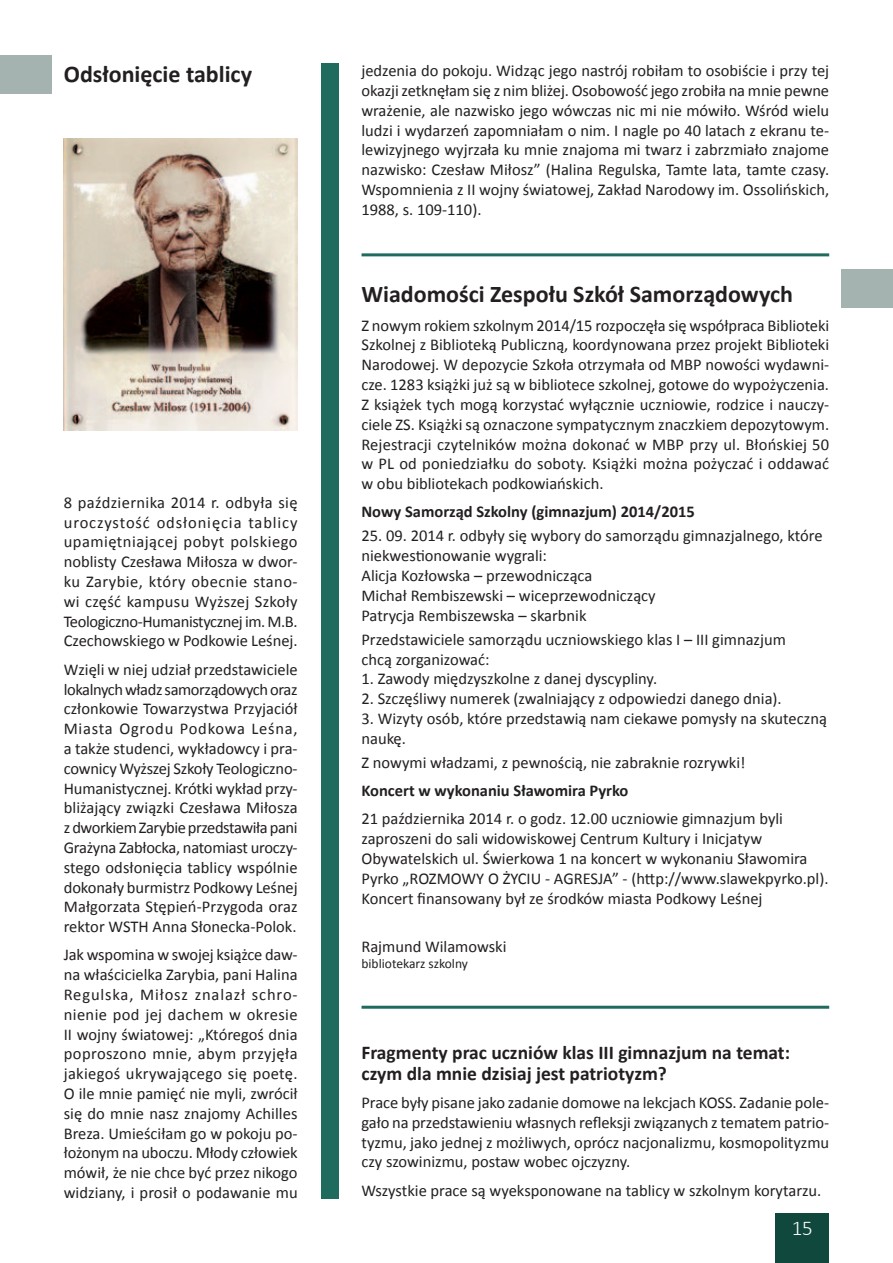
<style>
.page{position:relative;width:893px;height:1263px;background:#fff}
.page>*{position:absolute;margin:0;border:0;box-sizing:border-box;transform-origin:0 0}
.t1{font:700 24px "Calibri";color:#231f20}
.t2{font:300 21px "Calibri";color:#fff}
.t3{font:700 19.5px/21px "Calibri";color:#231f20}
.t4{font:16.5px/19.8px "Calibri";color:#231f20;text-align:justify}
.t5{font:700 16.5px "Calibri";color:#231f20}
.t6{font:13.5px "Calibri";color:#231f20}
</style>
<div class="page">
<div style="left:775px;top:1213px;width:54px;height:50px;background:#11483d"></div>
<div style="left:321px;top:64px;width:17px;height:1135px;background:#1f6b5d"></div>
<img style="left:64px;top:138px;width:234px;height:293px">
<hr style="left:361px;top:253px;width:468px;height:3px;background:#1f6b5d">
<hr style="left:361px;top:1006px;width:468px;height:3px;background:#1f6b5d">
<div style="left:842px;top:270px;width:51px;height:38px;background:#a4b3af"></div>
<div style="left:0;top:55px;width:51px;height:39px;background:#a4b3af"></div>
<h1 class="t1" style="left:64px;top:58px;width:190px">Odsłonięcie tablicy</h1>
<p class="t4" style="left:64px;top:492px;width:235px">8 października 2014 r. odbyła się uroczystość odsłonięcia tablicy upamiętniającej pobyt polskiego noblisty Czesława Miłosza w dwor&shy;ku Zarybie, który obecnie stano&shy;wi część kampusu Wyższej Szkoły Teologiczno-Humanistycznej im. M.B.<br>Czechowskiego w Podkowie Leśnej.</p>
<p class="t4" style="left:64px;top:659px;width:235px">Wzięli w niej udział przedstawiciele lokalnych władz samorządowych oraz członkowie Towarzystwa Przyjaciół Miasta Ogrodu Podkowa Leśna, a także studenci, wykładowcy i pra&shy;cownicy Wyższej Szkoły Teologiczno-Humanistycznej. Krótki wykład przy&shy;bliżający związki Czesława Miłosza z dworkiem Zarybie przedstawiła pani Grażyna Zabłocka, natomiast uroczy&shy;stego odsłonięcia tablicy wspólnie dokonały burmistrz Podkowy Leśnej Małgorzata Stępień-Przygoda oraz rektor WSTH Anna Słonecka-Polok.</p>
<p class="t4" style="left:64px;top:945px;width:235px">Jak wspomina w swojej książce daw&shy;na właścicielka Zarybia, pani Halina Regulska, Miłosz znalazł schro&shy;nienie pod jej dachem w okresie II wojny światowej: „Któregoś dnia poproszono mnie, abym przyjęła jakiegoś ukrywającego się poetę.<br>O ile mnie pamięć nie myli, zwrócił się do mnie nasz znajomy Achilles Breza. Umieściłam go w pokoju po&shy;łożonym na uboczu. Młody człowiek mówił, że nie chce być przez nikogo widziany, i prosił o podawanie mu</p>
<p class="t4" style="left:361px;top:61px;width:469px">jedzenia do pokoju. Widząc jego nastrój robiłam to osobiście i przy tej okazji zetknęłam się z nim bliżej. Osobowość jego zrobiła na mnie pewne wrażenie, ale nazwisko jego wówczas nic mi nie mówiło. Wśród wielu ludzi i wydarzeń zapomniałam o nim. I nagle po 40 latach z ekranu te&shy;lewizyjnego wyjrzała ku mnie znajoma mi twarz i zabrzmiało znajome nazwisko: Czesław Miłosz” (Halina Regulska, Tamte lata, tamte czasy.<br>Wspomnienia z II wojny światowej, Zakład Narodowy im. Ossolińskich, 1988, s. 109-110).</p>
<h1 class="t1" style="left:361px;top:279px;width:433px">Wiadomości Zespołu Szkół Samorządowych</h1>
<p class="t4" style="left:361px;top:315px;width:469px">Z nowym rokiem szkolnym 2014/15 rozpoczęła się współpraca Biblioteki Szkolnej z Biblioteką Publiczną, koordynowana przez projekt Biblioteki Narodowej. W depozycie Szkoła otrzymała od MBP nowości wydawni&shy;cze. 1283 książki już są w bibliotece szkolnej, gotowe do wypożyczenia.<br>Z książek tych mogą korzystać wyłącznie uczniowie, rodzice i nauczy&shy;ciele ZS. Książki są oznaczone sympatycznym znaczkiem depozytowym.<br>Rejestracji czytelników można dokonać w MBP przy ul. Błońskiej 50 w PL od poniedziałku do soboty. Książki można pożyczać i oddawać w obu bibliotekach podkowiańskich.</p>
<p class="t5" style="left:361px;top:501px;width:335px">Nowy Samorząd Szkolny (gimnazjum) 2014/2015</p>
<p class="t4" style="left:361px;top:526px;width:463px;text-align:left">25. 09. 2014 r. odbyły się wybory do samorządu gimnazjalnego, które niekwestionowanie wygrali:<br>Alicja Kozłowska – przewodnicząca<br>Michał Rembiszewski – wiceprzewodniczący<br>Patrycja Rembiszewska – skarbnik</p>
<p class="t4" style="left:361px;top:629px;width:426px">Przedstawiciele samorządu uczniowskiego klas I – III gimnazjum chcą zorganizować:</p>
<p class="t4" style="left:361px;top:669px;width:297px">1. Zawody międzyszkolne z danej dyscypliny.</p>
<p class="t4" style="left:361px;top:689px;width:422px">2. Szczęśliwy numerek (zwalniający z odpowiedzi danego dnia).</p>
<p class="t4" style="left:361px;top:709px;width:467px">3. Wizyty osób, które przedstawią nam ciekawe pomysły na skuteczną naukę.</p>
<p class="t4" style="left:361px;top:752px;width:386px">Z nowymi władzami, z pewnością, nie zabraknie rozrywki!</p>
<p class="t5" style="left:361px;top:780px;width:269px">Koncert w wykonaniu Sławomira Pyrko</p>
<p class="t4" style="left:361px;top:809px;width:468px;text-align:left">21 października 2014 r. o godz. 12.00 uczniowie gimnazjum byli zaproszeni do sali widowiskowej Centrum Kultury i Inicjatyw Obywatelskich ul. Świerkowa 1 na koncert w wykonaniu Sławomira Pyrko „ROZMOWY O ŻYCIU - AGRESJA” - (http://www.slawekpyrko.pl).<br>Koncert finansowany był ze środków miasta Podkowy Leśnej</p>
<p class="t4" style="left:361px;top:936px;width:147px">Rajmund Wilamowski</p>
<p class="t6" style="left:361px;top:955px;width:108px">bibliotekarz szkolny</p>
<p class="t3" style="left:361px;top:1041px;width:430px">Fragmenty prac uczniów klas III gimnazjum na temat: czym dla mnie dzisiaj jest patriotyzm?</p>
<p class="t4" style="left:361px;top:1092px;width:469px">Prace były pisane jako zadanie domowe na lekcjach KOSS. Zadanie pole&shy;gało na przedstawieniu własnych refleksji związanych z tematem patrio&shy;tyzmu, jako jednej z możliwych, oprócz nacjonalizmu, kosmopolityzmu czy szowinizmu, postaw wobec ojczyzny.</p>
<p class="t4" style="left:361px;top:1180px;width:461px">Wszystkie prace są wyeksponowane na tablicy w szkolnym korytarzu.</p>
<p class="t2" style="left:792px;top:1215px;width:23px">15</p>
</div>
